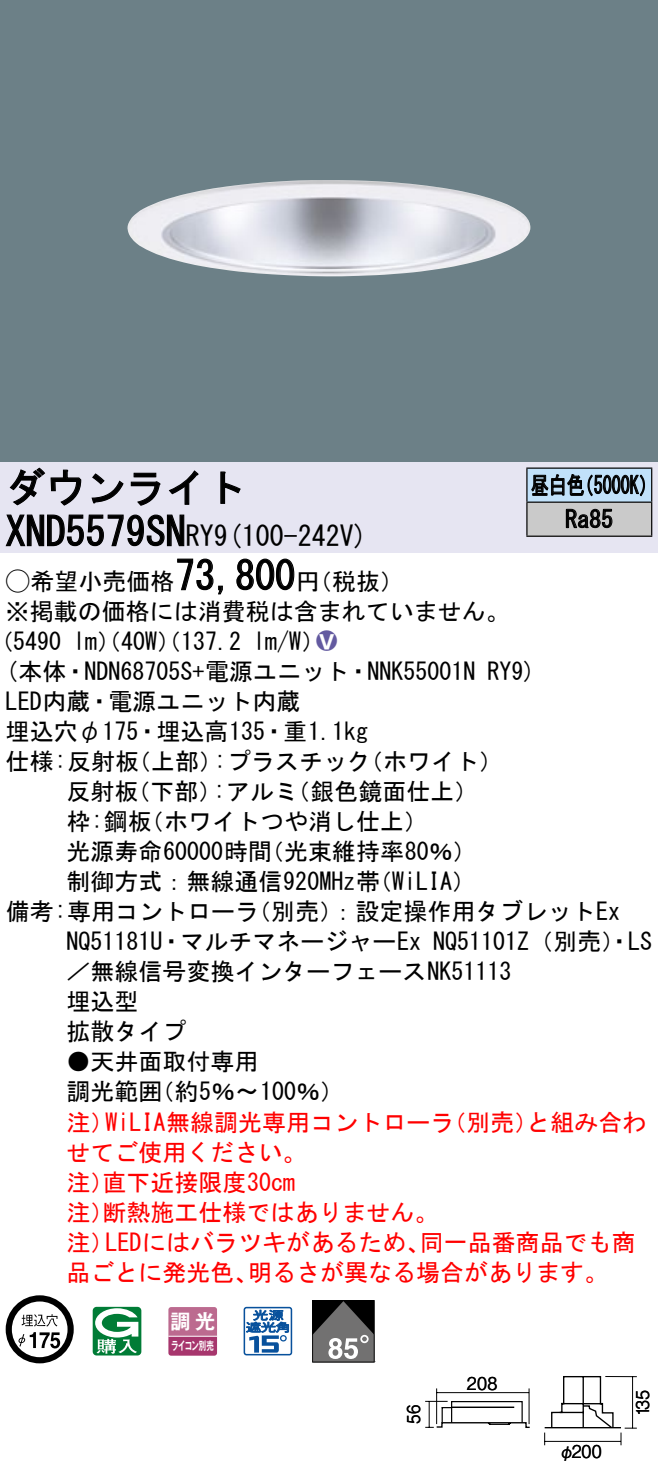
<style>
.page{position:relative;width:658px;height:1472px;background:#fff}
.page>*{position:absolute;margin:0;border:0;box-sizing:border-box;transform-origin:0 0}
.t1{font:40px "MS Gothic";color:#000}
.t2{font:28px "MS Gothic";color:#000}
.t3{font:24px/30px "MS Gothic";color:#000}
.t4{font:24px/30px "MS Gothic";color:#f00}
.t5{font:24px/34px "MS Gothic";color:#000;scale:.75 1}
.t6{font:24px "Ford Classification 1";color:#635aa0}
.t7{font:20px "Gothic MB101 Pro De Bold 90 pv RKSJ H";color:#fff}
.t8{font:17.6px "Gothic BBB Pro Medium 90 pv RKSJ H";letter-spacing:.015em;color:#000;scale:.9 1}
.t9{font:17.6px "Gothic BBB Pro Medium 90 pv RKSJ H";letter-spacing:.015em;color:#000;scale:.85 1}
.t10{font:11.6px "Gothic MB101 Pro De Bold 90 pv RKSJ H";letter-spacing:-.05em;color:#fff;scale:.65 1}
.s1{font-size:28px}
.s2{font-family:"Ford Classification 1"}
.s3{color:#fff}
</style>
<div class="page">
<div style="left:0;top:0;width:658px;height:462px;background:#6c8087"></div>
<img style="left:127px;top:180px;width:403px;height:96px">
<div style="left:0;top:462px;width:658px;height:90px;background:#e6e5f2"></div>
<svg style="left:9px;top:467px;width:73px;height:39px"></svg>
<svg style="left:91px;top:473px;width:33px;height:30px"></svg>
<svg style="left:130px;top:472px;width:30px;height:34px"></svg>
<svg style="left:168px;top:470px;width:30px;height:35px"></svg>
<svg style="left:220px;top:471px;width:21px;height:33px"></svg>
<svg style="left:5px;top:514px;width:180px;height:33px"></svg>
<svg style="left:177px;top:558px;width:46px;height:37px"></svg>
<svg style="left:236px;top:558px;width:59px;height:32px"></svg>
<svg style="left:6px;top:1295px;width:68px;height:68px"></svg>
<svg style="left:93px;top:1306px;width:48px;height:49px"></svg>
<svg style="left:168px;top:1307px;width:49px;height:48px;background:#b55a84"></svg>
<hr style="left:168px;top:1335px;width:49px;height:1px;background:#fff">
<svg style="left:243px;top:1306px;width:49px;height:49px"></svg>
<svg style="left:312px;top:1300px;width:62px;height:62px;background:#5d5c5c"></svg>
<div style="left:527px;top:468px;width:124px;height:34px;background:#c1e1fa"></div>
<div style="left:527px;top:502px;width:124px;height:34px;background:#cacaca"></div>
<hr style="left:526px;top:467px;width:126px;height:2px;background:#000">
<hr style="left:526px;top:468px;width:1px;height:33px;background:#000">
<hr style="left:651px;top:468px;width:1px;height:33px;background:#000">
<hr style="left:526px;top:501px;width:126px;height:2px;background:#000">
<hr style="left:526px;top:502px;width:1px;height:33px;background:#000">
<hr style="left:651px;top:502px;width:1px;height:33px;background:#000">
<hr style="left:526px;top:535px;width:126px;height:2px;background:#000">
<svg style="left:531px;top:474px;width:114px;height:23px"></svg>
<svg style="left:565px;top:508px;width:47px;height:20px"></svg>
<svg style="left:544px;top:1376px;width:93px;height:68px"></svg>
<svg style="left:425px;top:1400px;width:105px;height:28px"></svg>
<div style="left:451px;top:1400px;width:71px;height:23px;border:1px solid #000"></div>
<hr style="left:436px;top:1388px;width:1px;height:35px;background:#000">
<hr style="left:528px;top:1388px;width:1px;height:35px;background:#000">
<hr style="left:436px;top:1391px;width:93px;height:2px;background:#000">
<h1 class="t1" style="left:6px;top:467px;width:242px">ダウンライト</h1>
<p class="t2" style="left:214px;top:522px;width:155px">(9 100-242 (V</p>
<h1 class="t1" style="left:6px;top:511px;width:210px">XND5579SN<span class="s1">RY</span></h1>
<h1 class="t1" style="left:175px;top:555px;width:121px">73,800</h1>
<p class="t3" style="left:6px;top:566px;width:505px"><span class="s2">A</span>希望小売価格<br>※掲載の価格には消費税は含まれていません。</p>
<p class="t6" style="left:316px;top:629px;width:22px">2<span class="s3">8</span></p>
<p class="t3" style="left:296px;top:566px;width:109px">（円税抜(</p>
<p class="t3" style="left:253px;top:626px;width:73px">l m (W/</p>
<p class="t3" style="left:-11px;top:626px;width:74px">（5490</p>
<p class="t3" style="left:73px;top:626px;width:170px">lm）（40 ）（W 137.2</p>
<p class="t5" style="left:565px;top:468px;width:65px;text-indent:-34px">昼白色<br>Ra85</p>
<p class="t5" style="left:575px;top:468px;width:109px">（5000 (K</p>
<p class="t3" style="left:6px;top:656px;width:471px">(本体・NDN68705 +S 電源ユニット・NNK55001N</p>
<p class="t3" style="left:6px;top:686px;width:296px">LED内蔵・電源ユニット内蔵</p>
<p class="t3" style="left:6px;top:716px;width:364px">埋込穴φ175・埋込高135・重1.1kg</p>
<p class="t3" style="left:359px;top:746px;width:145px">（ホワイト(</p>
<p class="t3" style="left:487px;top:656px;width:50px">RY (9</p>
<p class="t3" style="left:214px;top:746px;width:158px">:プラスチック</p>
<p class="t3" style="left:6px;top:746px;width:135px">仕様:反射板</p>
<p class="t3" style="left:127px;top:746px;width:97px">（上部）</p>
<p class="t3" style="left:66px;top:776px;width:74px">反射板</p>
<p class="t3" style="left:126px;top:776px;width:97px">（下部）</p>
<p class="t3" style="left:213px;top:776px;width:86px">:アルミ</p>
<p class="t3" style="left:286px;top:776px;width:193px">（銀色鏡面仕上(</p>
<p class="t3" style="left:66px;top:806px;width:87px">枠:鋼板</p>
<p class="t3" style="left:140px;top:806px;width:290px">（ホワイトつや消し仕上(</p>
<p class="t3" style="left:66px;top:836px;width:207px">光源寿命60000時間</p>
<p class="t3" style="left:260px;top:836px;width:218px">（光束維持率80％(</p>
<p class="t3" style="left:247px;top:866px;width:374px;text-indent:-181px">制御方式：無線通信920MHz帯<br>（別売：）設定操作用タブレットEx</p>
<p class="t3" style="left:368px;top:866px;width:109px">（WiLIA(</p>
<p class="t3" style="left:6px;top:896px;width:255px">備考:専用コントローラ</p>
<p class="t3" style="left:66px;top:926px;width:446px">NQ51181 ・U マルチマネージャーEx<br>／無線信号変換インターフェースNK51113埋込型<br>拡散タイプ</p>
<p class="t3" style="left:150px;top:1046px;width:195px;text-indent:-84px">●天井面取付専用<br>（約5％〜100％(</p>
<p class="t3" style="left:433px;top:926px;width:220px">NQ51101 （Z 別売）・LS</p>
<p class="t3" style="left:66px;top:1076px;width:97px">調光範囲</p>
<p class="t4" style="left:105px;top:1106px;width:350px">WiLIA無線調光専用コントローラ</p>
<p class="t4" style="left:442px;top:1106px;width:97px">（別売）</p>
<p class="t4" style="left:66px;top:1106px;width:49px">注）</p>
<p class="t4" style="left:66px;top:1136px;width:241px">せてご使用ください。</p>
<p class="t4" style="left:102px;top:1166px;width:194px">直下近接限度30cm</p>
<p class="t4" style="left:102px;top:1166px;width:337px;text-indent:-36px">注）<br>断熱施工仕様ではありません。</p>
<p class="t4" style="left:66px;top:1196px;width:49px">注）</p>
<p class="t4" style="left:526px;top:1106px;width:121px">と組み合わ</p>
<p class="t4" style="left:66px;top:1226px;width:49px">注）</p>
<p class="t4" style="left:105px;top:1226px;width:326px">LEDにはバラツキがあるため、</p>
<p class="t4" style="left:420px;top:1226px;width:217px">同一品番商品でも商</p>
<p class="t4" style="left:66px;top:1256px;width:193px">品ごとに発光色、</p>
<p class="t4" style="left:248px;top:1256px;width:362px">明るさが異なる場合があります。</p>
<p class="t7" style="left:171px;top:1304px;width:46px">調光</p>
<p class="t10" style="left:171px;top:1335px;width:67px">ライコン別売</p>
<p class="t9" style="left:399px;top:1423px;width:24px;rotate:-90deg">56</p>
<p class="t8" style="left:467px;top:1369px;width:36px">208</p>
<p class="t8" style="left:571px;top:1436px;width:35px">200</p>
<p class="t8" style="left:558px;top:1436px;width:19px">φ</p>
<p class="t8" style="left:628px;top:1416px;width:31px;rotate:-90deg">135</p>
</div>
